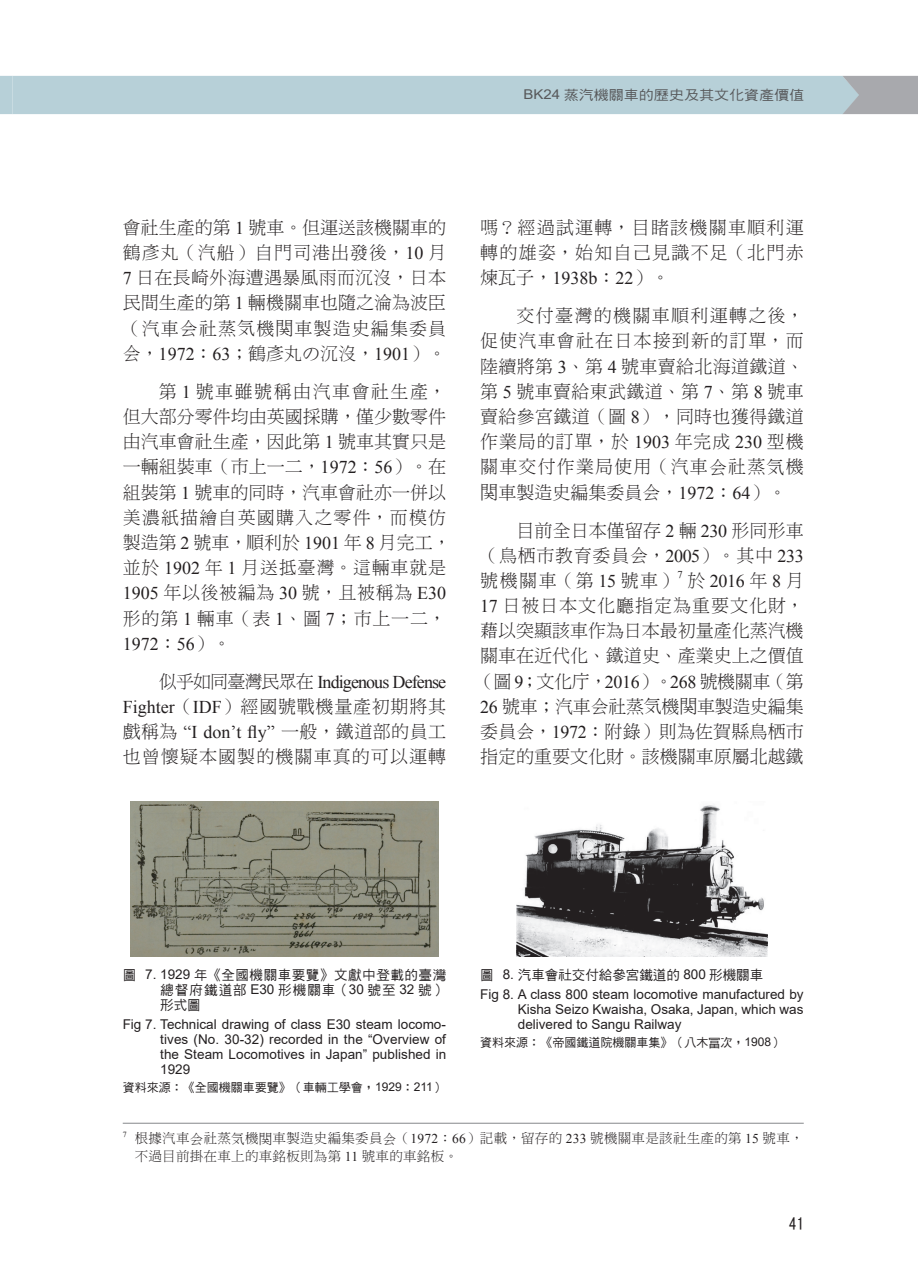
<style>
.page{position:relative;width:918px;height:1287px;background:#fff}
.page>*{position:absolute;margin:0;border:0;box-sizing:border-box;transform-origin:0 0}
.t1{font:18px/25.2px "DF Ming Std W3";letter-spacing:.015em;color:#231f20;text-align:justify}
.t2{font:18px/38px "Times Ext Roman";letter-spacing:-.05em;color:#231f20}
.t3{font:15px "DF Li Hei Md WIN BF";color:#231f20}
.t4{font:13.5px/15px "Arial";color:#231f20;text-align:justify}
.t5{font:13.5px/18px "DF Ming Std W3";letter-spacing:.02em;color:#231f20}
.t6{font:13.5px/15px "DF Hei Md HKP BF";letter-spacing:.04em;color:#231f20;text-align:justify}
.t7{font:13.5px "DF Hei Md HKP BF";color:#231f20}
.t8{font:13.5px "DF Hei Md HKP BF";color:#57585a;scale:1.11 1}
.t9{font:12px "DF Hei Md HKP BF";color:#231f20}
.t10{font:10.5px "Times Ext Roman";color:#231f20}
.t11{font:7.8px "Times Ext Roman";color:#231f20}
.s1{font-family:"Arial"}
.s2{font-family:"Times Ext Roman"}
.s3{font-family:"AR Ming U30";font-weight:300}
.s4{font-family:"DF Ming Std W3"}
.s5{font-family:"Microsoft Ya Hei"}
</style>
<div class="page">
<svg style="left:0;top:76px;width:917px;height:38px;background:#b5cdd4"></svg>
<hr style="left:123px;top:1123px;width:680px;height:1px;background:#939598">
<img style="left:516px;top:805px;width:250px;height:152px">
<img style="left:130px;top:801px;width:308px;height:156px">
<p class="t8" style="left:523px;top:88px;width:254px"><span class="s1">BK24</span> 蒸汽機關車的歷史及其文化資產價值</p>
<p class="t1" style="left:123px;top:214px;width:325px">會社生產的第 <span class="s2">1</span> 號車。但運送該機關車的鶴彥丸（汽船）自門司港出發後，<span class="s2">10</span> 月<span class="s2">7</span> 日在長崎外海遭遇暴風雨而沉沒，日本民間生產的第 <span class="s2">1</span> 輛機關車也隨之淪為波臣（汽車<span class="s3">会</span>社蒸<span class="s3">気</span>機<span class="s3">関</span>車製造史編集委員<span class="s3">会</span>，<span class="s2">1972</span>：<span class="s2">63</span>；鶴彥丸の沉沒，<span class="s2">1901</span>）。</p>
<p class="t1" style="left:123px;top:378px;width:329px;text-align:left;text-indent:36px">第 <span class="s2">1</span> 號車雖號稱由汽車會社生產，但大部分零件均由英國採購，僅少數零件由汽車會社生產，因此第 <span class="s2">1</span> 號車其實只是一輛組裝車（市上一二，<span class="s2">1972</span>：<span class="s2">56</span>）。在組裝第 <span class="s2">1</span> 號車的同時，汽車會社亦一併以美濃紙描繪自英國購入之零件，而模仿製造第 <span class="s2">2</span> 號車，順利於 <span class="s2">1901</span> 年 <span class="s2">8</span> 月完工，並於 <span class="s2">1902</span> 年 <span class="s2">1</span> 月送抵臺灣。這輛車就是<br><span class="s2">1905</span> 年以後被編為 <span class="s2">30</span> 號，且被稱為 <span class="s2">E30</span>形的第 <span class="s2">1</span> 輛車（表 <span class="s2">1</span>、圖 <span class="s2">7</span>；市上一二，</p>
<p class="t2" style="left:159px;top:624px;width:289px;text-indent:-36px">1972<span class="s4">：</span>56<span class="s4">）。<br>似乎如同臺灣民眾在</span> Indigenous Defense</p>
<p class="t1" style="left:123px;top:694px;width:325px"><span class="s2">Fighter</span>（<span class="s2">IDF</span>）經國號戰機量產初期將其戲稱為 <span class="s2">“I don’t fly”</span> 一般，鐵道部的員工也曾懷疑本國製的機關車真的可以運轉</p>
<p class="t1" style="left:480px;top:214px;width:325px">嗎？經過試運轉，目睹該機關車順利運轉的雄姿，始知自己見識不足（北門赤煉瓦子，<span class="s2">1938b</span>：<span class="s2">22</span>）。</p>
<p class="t1" style="left:480px;top:303px;width:325px;text-indent:36px">交付臺灣的機關車順利運轉之後，促使汽車會社在日本接到新的訂單，而陸續將第 <span class="s2">3</span>、第 <span class="s2">4</span> 號車賣給北海道鐵道、第 <span class="s2">5</span> 號車賣給東武鐵道、第 <span class="s2">7</span>、第 <span class="s2">8</span> 號車賣給參宮鐵道（圖 <span class="s2">8</span>），同時也獲得鐵道作業局的訂單，於 <span class="s2">1903</span> 年完成 <span class="s2">230</span> 型機關車交付作業局使用（汽車<span class="s3">会</span>社蒸<span class="s3">気</span>機<span class="s3">関</span>車製造史編集委員<span class="s3">会</span>，<span class="s2">1972</span>：<span class="s2">64</span>）。</p>
<p class="t1" style="left:480px;top:517px;width:325px;text-indent:36px">目前全日本僅留存 <span class="s2">2</span> 輛 <span class="s2">230</span> 形同形車（鳥栖市教育委員<span class="s3">会</span>，<span class="s2">2005</span>）。其中 <span class="s2">233</span>號機關車（第 <span class="s2">15</span> 號車）</p>
<p class="t10" style="left:677px;top:568px;width:7px">7</p>
<p class="t2" style="left:687px;top:562px;width:118px"><span class="s4">於</span>2016<span class="s4">年</span>8<span class="s4">月</span></p>
<p class="t1" style="left:475px;top:593px;width:329px"><span class="s2">17</span> 日被日本文化廳指定為重要文化財，藉以突顯該車作為日本最初量產化蒸汽機關車在近代化、鐵道史、產業史上之價值（圖 <span class="s2">9</span>；文化<span class="s3">庁</span>，<span class="s2">2016</span>）。<span class="s2">268</span> 號機關車（第<span class="s2">26</span> 號車；汽車<span class="s3">会</span>社蒸<span class="s3">気</span>機<span class="s3">関</span>車製造史編集委員<span class="s3">会</span>，<span class="s2">1972</span>：附錄）則為佐賀縣鳥栖市指定的重要文化財。該機關車原屬北越鐵</p>
<p class="t6" style="left:160px;top:967px;width:287px;text-indent:-37px">圖 <span class="s1">7. 1929</span> 年《全國機關車要覽》文獻中登載的臺灣總督府鐵道部 <span class="s1">E30</span> 形機關車（<span class="s1">30</span> 號至 <span class="s1">32</span> 號）形式圖</p>
<p class="t4" style="left:160px;top:1016px;width:287px;text-indent:-38px">Fig 7. Technical drawing of class E30 steam locomo&shy;tives (No. 30-32) recorded in the “Overview of the Steam Locomotives in Japan” published in 1929</p>
<p class="t9" style="left:123px;top:1081px;width:323px">資料來源：《全國機關車要覽》（車輛工學會，<span class="s1">1929</span>：<span class="s1">211</span>）</p>
<p class="t7" style="left:480px;top:968px;width:284px">圖 <span class="s1">8.</span> 汽車會社交付給參宮鐵道的 <span class="s1">800</span> 形機關車</p>
<p class="t4" style="left:517px;top:987px;width:287px;text-indent:-38px">Fig 8. A class 800 steam locomotive manufactured by Kisha Seizo Kwaisha, Osaka, Japan, which was delivered to Sangu Railway</p>
<p class="t9" style="left:480px;top:1037px;width:304px">資料來源：《帝國鐵道院機關車集》（八木<span class="s5">冨</span>次，<span class="s1">1908</span>）</p>
<p class="t11" style="left:123px;top:1129px;width:5px">7</p>
<p class="t5" style="left:135px;top:1129px;width:670px">根據汽車<span class="s3">会</span>社蒸<span class="s3">気</span>機<span class="s3">関</span>車製造史編集委員<span class="s3">会</span>（<span class="s2">1972</span>：<span class="s2">66</span>）記載，留存的 <span class="s2">233</span> 號機關車是該社生產的第 <span class="s2">15</span> 號車，不過目前掛在車上的車銘板則為第 <span class="s2">11</span> 號車的車銘板。</p>
<p class="t3" style="left:788px;top:1216px;width:16px">41</p>
</div>
